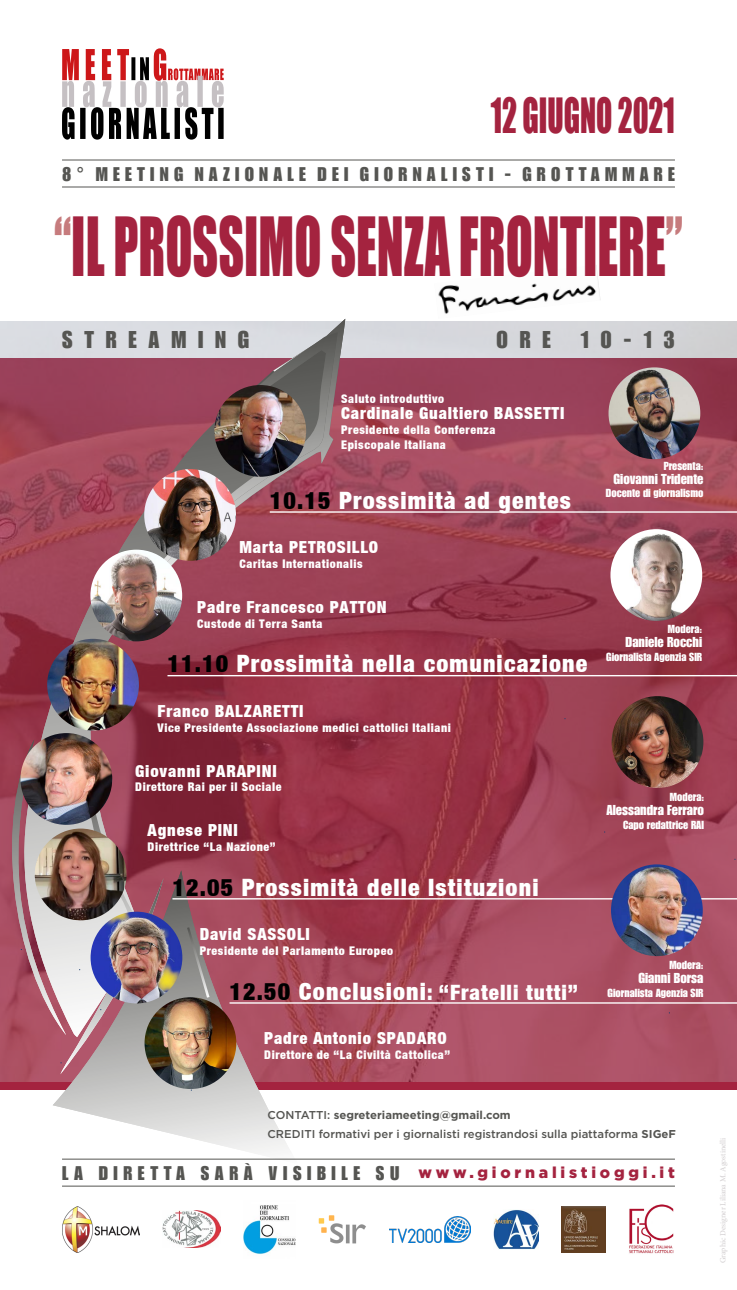
<style>
.page{position:relative;width:737px;height:1290px;background:#fff}
.page>*{position:absolute;margin:0;border:0;box-sizing:border-box;transform-origin:0 0}
.t1{font:74.81px "Impact";color:#a4233f;scale:.67 1}
.t2{font:44.62px "Impact";color:#a4233f;scale:.67 1}
.t3{font:900 condensed 23.89px "Helvetica Neue LT";letter-spacing:.05em;color:#fff}
.t4{font:23.62px "Impact LT";letter-spacing:.5em;color:#555552}
.t5{font:900 condensed 21.18px "Helvetica Neue LT";letter-spacing:.05em;color:#fff}
.t6{font:19.25px "Impact LT";letter-spacing:.275em;color:#555552}
.t7{font:900 condensed 16.62px "Helvetica Neue LT";letter-spacing:.05em;color:#fff}
.t8{font:14px "Impact LT";color:#fff}
.t9{font:900 condensed 11.99px/14.9px "Helvetica Neue LT";letter-spacing:.05em;color:#fff}
.t10{font:11.38px "Impact LT";color:#fff}
.t11{font:500 11.38px "Gotham HTF";color:#555552}
.t12{font:700 11.38px "Gotham HTF";color:#555552}
.t13{font:7.88px "Minion Pro";color:#d1cdcf}
.s1{color:#c67b7d}
.s2{color:#000}
.s3{font-size:23.89px;color:#000}
.s4{font-size:23.89px}
.s5{font-weight:500}
.s6{font-weight:700}
.s7{font-family:"Gotham HTF";font-weight:900;font-size:15.75px;color:#a4233f}
</style>
<div class="page">
<img style="left:438px;top:265px;width:162px;height:49px">
<img style="left:0;top:322px;width:737px;height:759px">
<svg style="left:17px;top:321px;width:328px;height:753px;background:#ab6170"></svg>
<svg style="left:17px;top:350px;width:309px;height:687px;background:#963b4d"></svg>
<svg style="left:53px;top:870px;width:245px;height:290px"></svg>
<svg style="left:120px;top:319px;width:225px;height:302px;background:#b27a88"></svg>
<svg style="left:129px;top:332px;width:208px;height:276px;background:#9e606f"></svg>
<svg style="left:187px;top:927px;width:22px;height:71px;background:#968285"></svg>
<svg style="left:0;top:739px;width:164px;height:335px;background:#af7783"></svg>
<hr style="left:270px;top:511px;width:467px;height:2px;background:#fff">
<hr style="left:167px;top:675px;width:570px;height:1px;background:#fff">
<hr style="left:172px;top:898px;width:565px;height:1px;background:#fff">
<hr style="left:229px;top:1002px;width:508px;height:1px;background:#fff">
<hr style="left:62px;top:160px;width:613px;height:1px;background:#555552">
<hr style="left:62px;top:187px;width:613px;height:1px;background:#555552">
<img style="left:62px;top:1206px;width:77px;height:46px">
<img style="left:493px;top:1209px;width:46px;height:40px">
<img style="left:244px;top:1205px;width:52px;height:49px">
<img style="left:390px;top:1216px;width:80px;height:26px">
<img style="left:562px;top:1206px;width:43px;height:46px">
<img style="left:162px;top:1211px;width:58px;height:37px">
<img style="left:319px;top:1215px;width:47px;height:29px">
<img style="left:629px;top:1204px;width:45px;height:50px">
<img style="left:214px;top:385px;width:92px;height:92px;border-radius:46px">
<img style="left:35px;top:828px;width:91px;height:92px;border-radius:46px">
<img style="left:144px;top:997px;width:92px;height:92px;border-radius:46px">
<img style="left:91px;top:912px;width:91px;height:91px;border-radius:46px">
<img style="left:47px;top:639px;width:92px;height:91px;border-radius:46px">
<img style="left:20px;top:733px;width:92px;height:92px;border-radius:46px">
<img style="left:144px;top:469px;width:92px;height:92px;border-radius:46px">
<img style="left:90px;top:550px;width:92px;height:91px;border-radius:46px">
<svg style="left:62px;top:48px;width:162px;height:92px"></svg>
<img style="left:610px;top:529px;width:92px;height:92px;border-radius:46px">
<img style="left:611px;top:696px;width:92px;height:92px;border-radius:46px">
<img style="left:608px;top:367px;width:92px;height:92px;border-radius:46px">
<img style="left:611px;top:864px;width:91px;height:92px;border-radius:46px">
<hr style="left:62px;top:1158px;width:613px;height:1px;background:#555552">
<hr style="left:62px;top:1185px;width:613px;height:1px;background:#555552">
<h2 class="t2" style="left:491px;top:81px;width:276px">12 GIUGNO 2021</h2>
<h3 class="t6" style="left:62px;top:163px;width:614px">8° MEETING NAZIONALE DEI GIORNALISTI - GROTTAMMARE</h3>
<h1 class="t1" style="left:54px;top:189px;width:940px"><span class="s1">“</span>IL PROSSIMO SENZA FRONTIERE<span class="s1">”</span></h1>
<h3 class="t4" style="left:62px;top:326px;width:189px">STREAMING</h3>
<h3 class="t4" style="left:496px;top:326px;width:180px">ORE 10-13</h3>
<p class="t9" style="left:341px;top:391px;width:104px">Saluto introduttivo</p>
<h3 class="t7" style="left:341px;top:403px;width:225px">Cardinale Gualtiero BASSETTI</h3>
<p class="t9" style="left:341px;top:422px;width:156px">Presidente della Conferenza<br>Episcopale Italiana</p>
<h3 class="t3" style="left:270px;top:485px;width:303px"><span class="s2">10.15</span> Prossimità ad gentes</h3>
<h3 class="t7" style="left:239px;top:537px;width:140px">Marta PETROSILLO</h3>
<p class="t9" style="left:239px;top:556px;width:125px">Caritas Internationalis</p>
<h3 class="t7" style="left:197px;top:597px;width:191px">Padre Francesco PATTON</h3>
<p class="t9" style="left:197px;top:616px;width:127px">Custode di Terra Santa</p>
<h3 class="t3" style="left:167px;top:649px;width:421px"><span class="s2">11.10</span> Prossimità nella comunicazione</h3>
<h3 class="t7" style="left:158px;top:701px;width:148px">Franco BALZARETTI</h3>
<p class="t9" style="left:158px;top:720px;width:295px">Vice Presidente Associazione medici cattolici Italiani</p>
<h3 class="t7" style="left:135px;top:760px;width:143px">Giovanni PARAPINI</h3>
<p class="t9" style="left:135px;top:779px;width:148px">Direttore Rai per il Sociale</p>
<h3 class="t7" style="left:148px;top:820px;width:92px">Agnese PINI</h3>
<p class="t9" style="left:148px;top:839px;width:130px">Direttrice “La Nazione”</p>
<h3 class="t3" style="left:172px;top:872px;width:367px"><span class="s2">12.05</span> Prossimità delle Istituzioni</h3>
<h3 class="t7" style="left:200px;top:924px;width:112px">David SASSOLI</h3>
<p class="t9" style="left:200px;top:943px;width:195px">Presidente del Parlamento Europeo</p>
<h3 class="t5" style="left:229px;top:979px;width:350px"><span class="s3">12.50</span> <span class="s4">Conclusioni</span>: “Fratelli tutti”</h3>
<h3 class="t7" style="left:264px;top:1028px;width:184px">Padre Antonio SPADARO</h3>
<p class="t9" style="left:264px;top:1047px;width:187px">Direttore de “La Civiltà Cattolica”</p>
<p class="t10" style="left:663px;top:460px;width:41px">Presenta:</p>
<p class="t8" style="left:613px;top:471px;width:91px">Giovanni Tridente</p>
<p class="t10" style="left:606px;top:486px;width:99px">Docente di giornalismo</p>
<p class="t10" style="left:668px;top:622px;width:36px">Modera:</p>
<p class="t8" style="left:625px;top:633px;width:78px">Daniele Rocchi</p>
<p class="t10" style="left:606px;top:650px;width:97px">Giornalista Agenzia SIR</p>
<p class="t10" style="left:670px;top:790px;width:36px">Modera:</p>
<p class="t8" style="left:606px;top:802px;width:99px">Alessandra Ferraro</p>
<p class="t10" style="left:623px;top:818px;width:82px">Capo redattrice RAI</p>
<p class="t10" style="left:669px;top:958px;width:36px">Modera:</p>
<p class="t8" style="left:638px;top:970px;width:67px">Gianni Borsa</p>
<p class="t10" style="left:607px;top:986px;width:97px">Giornalista Agenzia SIR</p>
<p class="t12" style="left:267px;top:1108px;width:245px"><span class="s5">CONTATTI:</span> segreteriameeting@gmail.com</p>
<p class="t11" style="left:267px;top:1128px;width:410px">CREDITI formativi per i giornalisti registrandosi sulla piattaforma <span class="s6">SIGeF</span></p>
<h3 class="t6" style="left:62px;top:1162px;width:614px">LA DIRETTA SARÀ VISIBILE SU <span class="s7">www.giornalistioggi.it</span></h3>
<p class="t13" style="left:717px;top:1263px;width:127px;rotate:-90deg">Graphic Designer Liliana M. Agostinelli</p>
</div>
